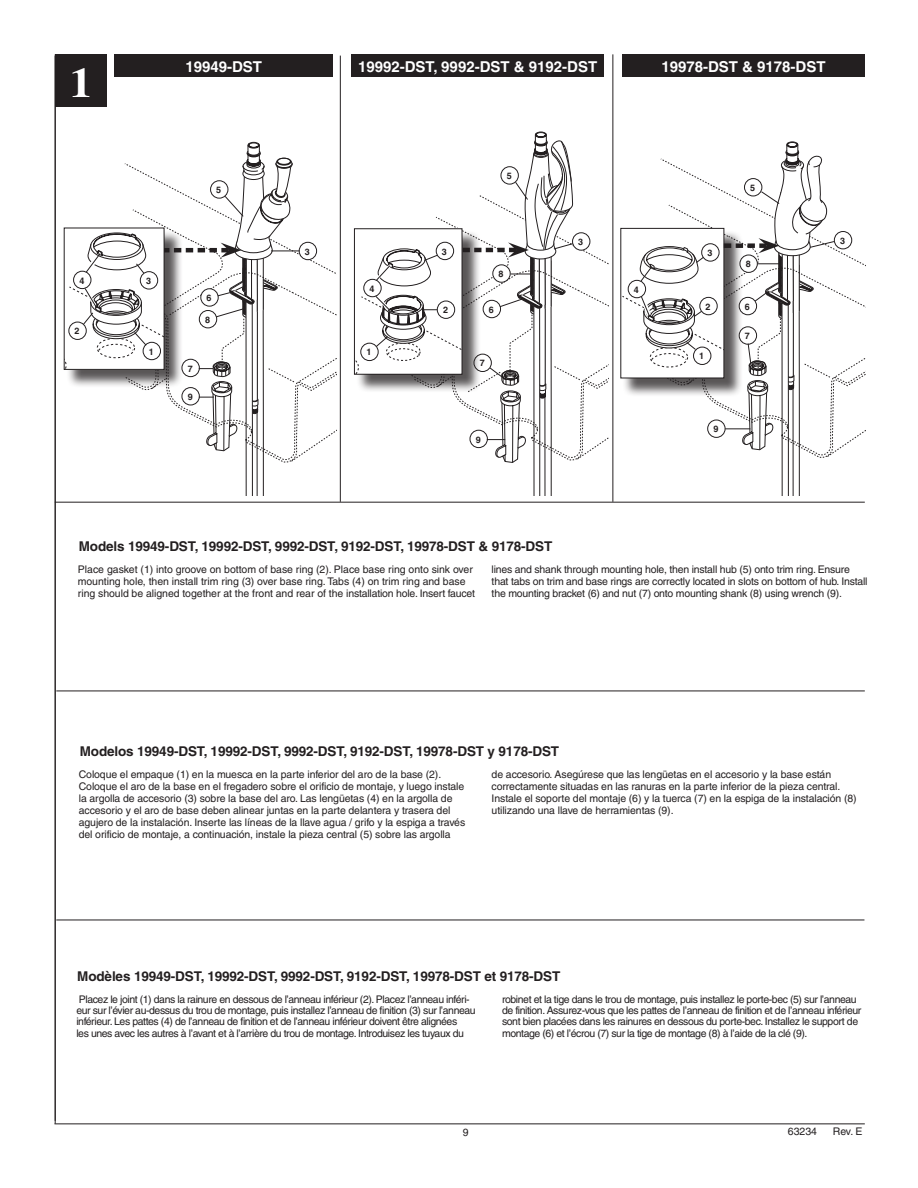
<style>
.page{position:relative;width:918px;height:1188px;background:#fff}
.page>*{position:absolute;margin:0;border:0;box-sizing:border-box;transform-origin:0 0}
.t1{font:700 42px "Times";color:#fff;scale:1.06 1}
.t2{font:700 15px "Helvetica";color:#fff}
.body{font:700 13.5px "Helvetica";letter-spacing:-.01em;color:#231f20}
.body-2{font:10.5px/12px "Helvetica";letter-spacing:-.02em;color:#231f20}
.body-3{font:10.5px/11.2px "Helvetica";letter-spacing:-.04em;color:#231f20}
.t3{font:700 9px "Helvetica";color:#231f20}
</style>
<div class="page">
<div style="left:55px;top:55px;width:52px;height:52px;background:#231f20"></div>
<hr style="left:55px;top:54px;width:1px;height:1070px;background:#231f20">
<hr style="left:56px;top:691px;width:809px;height:1px;background:#231f20">
<hr style="left:56px;top:920px;width:808px;height:1px;background:#231f20">
<hr style="left:55px;top:502px;width:810px;height:1px;background:#231f20">
<hr style="left:54px;top:1123px;width:811px;height:1px;background:#231f20">
<hr style="left:340px;top:56px;width:1px;height:446px;background:#231f20">
<div style="left:351px;top:54px;width:253px;height:23px;background:#231f20"></div>
<hr style="left:612px;top:54px;width:1px;height:448px;background:#231f20">
<div style="left:622px;top:54px;width:243px;height:23px;background:#231f20"></div>
<svg style="left:621px;top:141px;width:245px;height:354px"></svg>
<svg style="left:64px;top:61px;width:273px;height:434px"></svg>
<div style="left:115px;top:54px;width:218px;height:23px;background:#231f20"></div>
<svg style="left:354px;top:132px;width:255px;height:363px"></svg>
<p class="t1" style="left:70px;top:58px;width:23px">1</p>
<p class="t3" style="left:79px;top:275px;width:7px">4</p>
<p class="t3" style="left:75px;top:326px;width:7px">2</p>
<p class="t2" style="left:185px;top:58px;width:78px">19949-DST</p>
<p class="t3" style="left:146px;top:275px;width:7px">3</p>
<p class="t3" style="left:149px;top:346px;width:7px">1</p>
<p class="t3" style="left:216px;top:184px;width:7px">5</p>
<p class="t3" style="left:207px;top:292px;width:7px">6</p>
<p class="t3" style="left:205px;top:314px;width:7px">8</p>
<p class="t3" style="left:188px;top:363px;width:7px">7</p>
<p class="t3" style="left:188px;top:391px;width:7px">9</p>
<p class="t3" style="left:305px;top:246px;width:7px">3</p>
<p class="t2" style="left:358px;top:58px;width:241px">19992-DST, 9992-DST &amp; 9192-DST</p>
<p class="t2" style="left:661px;top:58px;width:166px">19978-DST &amp; 9178-DST</p>
<p class="t3" style="left:370px;top:283px;width:7px">4</p>
<p class="t3" style="left:367px;top:347px;width:7px">1</p>
<p class="t3" style="left:442px;top:246px;width:7px">3</p>
<p class="t3" style="left:443px;top:305px;width:7px">2</p>
<p class="t3" style="left:507px;top:170px;width:7px">5</p>
<p class="t3" style="left:499px;top:269px;width:7px">8</p>
<p class="t3" style="left:489px;top:304px;width:7px">6</p>
<p class="t3" style="left:480px;top:358px;width:7px">7</p>
<p class="t3" style="left:476px;top:434px;width:7px">9</p>
<p class="t3" style="left:578px;top:236px;width:7px">3</p>
<p class="t3" style="left:634px;top:284px;width:7px">4</p>
<p class="t3" style="left:707px;top:247px;width:7px">3</p>
<p class="t3" style="left:706px;top:301px;width:7px">2</p>
<p class="t3" style="left:699px;top:351px;width:7px">1</p>
<p class="t3" style="left:713px;top:424px;width:7px">9</p>
<p class="t3" style="left:750px;top:182px;width:7px">5</p>
<p class="t3" style="left:746px;top:259px;width:7px">8</p>
<p class="t3" style="left:745px;top:301px;width:7px">6</p>
<p class="t3" style="left:745px;top:330px;width:7px">7</p>
<p class="t3" style="left:840px;top:235px;width:7px">3</p>
<p class="body" style="left:79px;top:538px;width:475px">Models 19949-DST, 19992-DST, 9992-DST, 9192-DST, 19978-DST &amp; 9178-DST</p>
<p class="body-2" style="left:78px;top:564px;width:399px">Place gasket (1) into groove on bottom of base ring (2). Place base ring onto sink over mounting hole, then install trim ring (3) over base ring. Tabs (4) on trim ring and base ring should be aligned together at the front and rear of the installation hole. Insert faucet</p>
<p class="body-2" style="left:492px;top:564px;width:377px">lines and shank through mounting hole, then install hub (5) onto trim ring. Ensure that tabs on trim and base rings are correctly located in slots on bottom of hub. Install the mounting bracket (6) and nut (7) onto mounting shank (8) using wrench (9).</p>
<p class="body" style="left:80px;top:743px;width:481px">Modelos 19949-DST, 19992-DST, 9992-DST, 9192-DST, 19978-DST y 9178-DST</p>
<p class="body-2" style="left:79px;top:769px;width:388px">Coloque el empaque (1) en la muesca en la parte inferior del aro de la base (2).<br>Coloque el aro de la base en el fregadero sobre el orificio de montaje, y luego instale la argolla de accesorio (3) sobre la base del aro. Las lengüetas (4) en la argolla de accesorio y el aro de base deben alinear juntas en la parte delantera y trasera del agujero de la instalación. Inserte las líneas de la llave agua / grifo y la espiga a través del orificio de montaje, a continuación, instale la pieza central (5) sobre las argolla</p>
<p class="body-2" style="left:492px;top:769px;width:367px">de accesorio. Asegúrese que las lengüetas en el accesorio y la base están correctamente situadas en las ranuras en la parte inferior de la pieza central.<br>Instale el soporte del montaje (6) y la tuerca (7) en la espiga de la instalación (8) utilizando una llave de herramientas (9).</p>
<p class="body" style="left:77px;top:968px;width:485px">Modèles 19949-DST, 19992-DST, 9992-DST, 9192-DST, 19978-DST et 9178-DST</p>
<p class="body-3" style="left:76px;top:994px;width:401px">Placez le joint (1) dans la rainure en dessous de l’anneau inférieur (2). Placez l’anneau inféri&shy;eur sur l’évier au-dessus du trou de montage, puis installez l’anneau de finition (3) sur l’anneau inférieur. Les pattes (4) de l’anneau de finition et de l’anneau inférieur doivent être alignées<br>les unes avec les autres à l’avant et à l’arrière du trou de montage. Introduisez les tuyaux du</p>
<p class="body-3" style="left:502px;top:994px;width:361px">robinet et la tige dans le trou de montage, puis installez le porte-bec (5) sur l’anneau de finition. Assurez-vous que les pattes de l’anneau de finition et de l’anneau inférieur sont bien placées dans les rainures en dessous du porte-bec. Installez le support de montage (6) et l’écrou (7) sur la tige de montage (8) à l’aide de la clé (9).</p>
<p class="body-2" style="left:463px;top:1126px;width:7px">9</p>
<p class="body-2" style="left:788px;top:1126px;width:31px">63234</p>
<p class="body-2" style="left:833px;top:1126px;width:31px">Rev. E</p>
</div>
